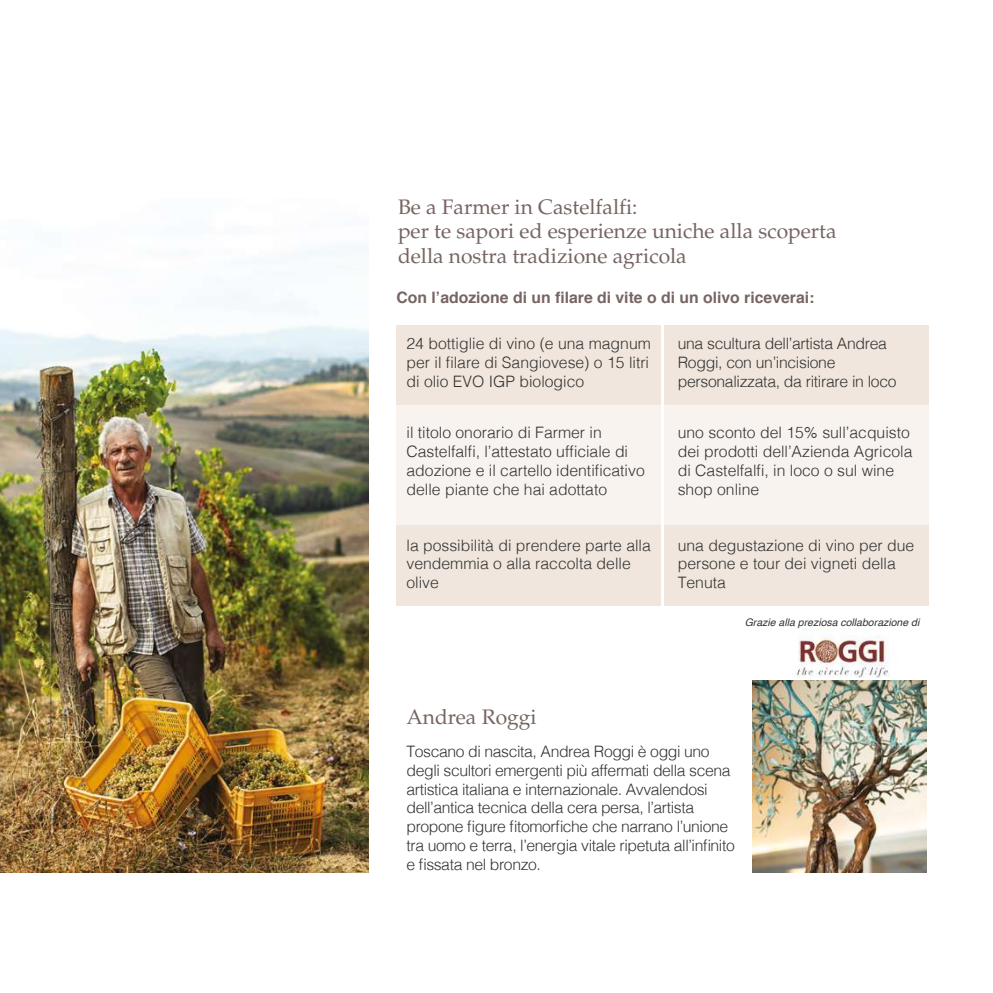
<style>
.page{position:relative;width:993px;height:993px;background:#fff}
.page>*{position:absolute;margin:0;border:0;box-sizing:border-box;transform-origin:0 0}
.t1{font:21px/24.5px "Palatino";color:#766562}
.t2{font:300 15.75px/18.9px "Helvetica";color:#333}
.t3{font:300 15.75px/18.9px "Helvetica";letter-spacing:-.025em;color:#333}
.t4{font:300 15.75px/18.9px "Helvetica";letter-spacing:-.02em;color:#333}
.t5{font:700 15.75px "Helvetica";color:#766562}
.t6{font:italic 10.5px "Helvetica";color:#333}
</style>
<div class="page">
<img style="left:0;top:248px;width:368px;height:623px">
<div style="left:396px;top:324px;width:264px;height:81px;background:#f0e6dd"></div>
<div style="left:396px;top:525px;width:264px;height:80px;background:#f0e6dd"></div>
<div style="left:663px;top:525px;width:265px;height:80px;background:#f0e6dd"></div>
<div style="left:663px;top:324px;width:265px;height:81px;background:#f0e6dd"></div>
<div style="left:396px;top:405px;width:264px;height:120px;background:#f8f3ef"></div>
<div style="left:663px;top:405px;width:265px;height:120px;background:#f8f3ef"></div>
<img style="left:752px;top:680px;width:173px;height:191px">
<img style="left:796px;top:628px;width:93px;height:50px">
<h1 class="t1" style="left:398px;top:195px;width:440px">Be a Farmer in Castelfalfi:<br>per te sapori ed esperienze uniche alla scoperta della nostra tradizione agricola</h1>
<p class="t5" style="left:396px;top:284px;width:419px">Con l’adozione di un filare di vite o di un olivo riceverai:</p>
<p class="t2" style="left:406px;top:332px;width:246px;text-align:justify">24 bottiglie di vino (e una magnum per il filare di Sangiovese) o 15 litri di olio EVO IGP biologico</p>
<p class="t2" style="left:406px;top:422px;width:240px">il titolo onorario di Farmer in Castelfalfi, l’attestato ufficiale di adozione e il cartello identificativo delle piante che hai adottato</p>
<p class="t2" style="left:406px;top:534px;width:246px">la possibilità di prendere parte alla vendemmia o alla raccolta delle olive</p>
<p class="t4" style="left:677px;top:332px;width:220px">una scultura dell’artista Andrea<br>Roggi, con un’incisione personalizzata, da ritirare in loco</p>
<p class="t2" style="left:677px;top:422px;width:236px">uno sconto del 15% sull’acquisto dei prodotti dell’Azienda Agricola di Castelfalfi, in loco o sul wine shop online</p>
<p class="t2" style="left:677px;top:534px;width:238px">una degustazione di vino per due persone e tour dei vigneti della<br>Tenuta</p>
<p class="t6" style="left:744px;top:613px;width:176px">Grazie alla preziosa collaborazione di</p>
<h1 class="t1" style="left:406px;top:704px;width:132px">Andrea Roggi</h1>
<p class="t3" style="left:406px;top:740px;width:329px">Toscano di nascita, Andrea Roggi è oggi uno degli scultori emergenti più affermati della scena artistica italiana e internazionale. Avvalendosi dell’antica tecnica della cera persa, l’artista propone figure fitomorfiche che narrano l’unione tra uomo e terra, l’energia vitale ripetuta all’infinito e fissata nel bronzo.</p>
</div>
